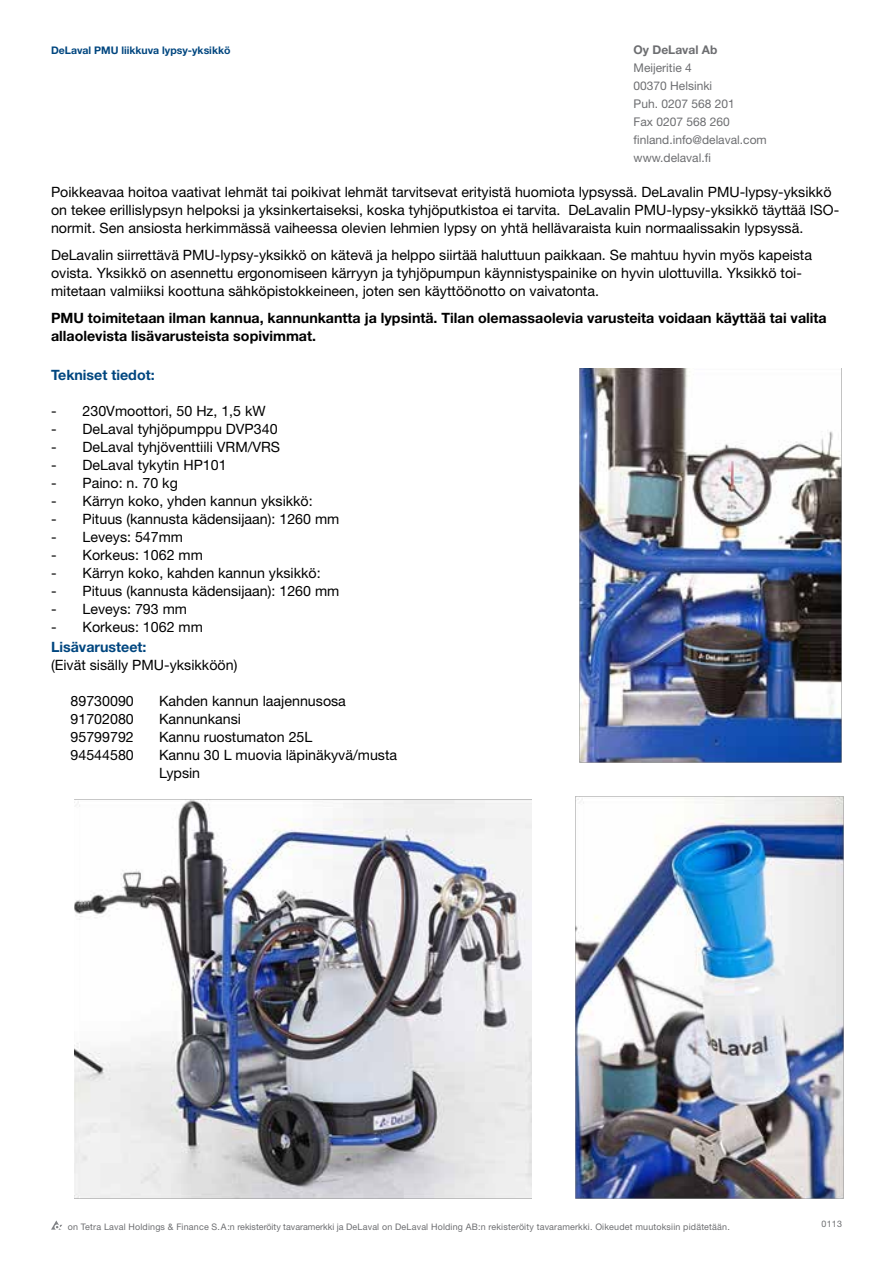
<style>
.page{position:relative;width:893px;height:1263px;background:#fff}
.page>*{position:absolute;margin:0;border:0;box-sizing:border-box;transform-origin:0 0}
.t1{font:14.25px/18px "Helvetica Neue LT Std";color:#000}
.t2{font:700 14.25px/18px "Helvetica Neue LT Std";color:#000}
.t3{font:700 14.25px "Helvetica Neue LT Std";color:#00467f}
.t4{font:12px/18px "Helvetica Neue LT Std";color:#6d6e71}
.t5{font:700 12px "Helvetica Neue LT Std";color:#6d6e71}
.t6{font:700 10.5px "Helvetica Neue LT Std";color:#00467f}
.t7{font:9px "Helvetica Neue LT Std";letter-spacing:.02em;color:#6d6e71}
</style>
<div class="page">
<svg style="left:51px;top:1220px;width:11px;height:9px"></svg>
<img style="left:579px;top:368px;width:263px;height:395px">
<img style="left:74px;top:799px;width:457px;height:400px">
<img style="left:575px;top:796px;width:269px;height:403px">
<p class="t6" style="left:51px;top:44px;width:181px">DeLaval PMU liikkuva lypsy-yksikkö</p>
<p class="t5" style="left:634px;top:42px;width:85px">Oy DeLaval Ab</p>
<p class="t4" style="left:634px;top:59px;width:135px">Meijeritie 4<br>00370 Helsinki<br>Puh. 0207 568 201<br>Fax 0207 568 260 finland.info@delaval.com www.delaval.fi</p>
<p class="t1" style="left:51px;top:183px;width:790px">Poikkeavaa hoitoa vaativat lehmät tai poikivat lehmät tarvitsevat erityistä huomiota lypsyssä. DeLavalin PMU-lypsy-yksikkö on tekee erillislypsyn helpoksi ja yksinkertaiseksi, koska tyhjöputkistoa ei tarvita. DeLavalin PMU-lypsy-yksikkö täyttää ISO&shy;normit. Sen ansiosta herkimmässä vaiheessa olevien lehmien lypsy on yhtä hellävaraista kuin normaalissakin lypsyssä.</p>
<p class="t1" style="left:51px;top:246px;width:763px">DeLavalin siirrettävä PMU-lypsy-yksikkö on kätevä ja helppo siirtää haluttuun paikkaan. Se mahtuu hyvin myös kapeista ovista. Yksikkö on asennettu ergonomiseen kärryyn ja tyhjöpumpun käynnistyspainike on hyvin ulottuvilla. Yksikkö toi&shy;mitetaan valmiiksi koottuna sähköpistokkeineen, joten sen käyttöönotto on vaivatonta.</p>
<p class="t2" style="left:51px;top:309px;width:777px">PMU toimitetaan ilman kannua, kannunkantta ja lypsintä. Tilan olemassaolevia varusteita voidaan käyttää tai valita allaolevista lisävarusteista sopivimmat.</p>
<p class="t3" style="left:51px;top:366px;width:105px">Tekniset tiedot:</p>
<p class="t1" style="left:51px;top:402px;width:216px">- 230Vmoottori, 50 Hz, 1,5 kW</p>
<p class="t1" style="left:51px;top:420px;width:228px">- DeLaval tyhjöpumppu DVP340</p>
<p class="t1" style="left:51px;top:438px;width:231px">- DeLaval tyhjöventtiili VRM/VRS</p>
<p class="t1" style="left:51px;top:456px;width:177px">- DeLaval tykytin HP101</p>
<p class="t1" style="left:51px;top:474px;width:128px">- Paino: n. 70 kg</p>
<p class="t1" style="left:51px;top:492px;width:263px">- Kärryn koko, yhden kannun yksikkö:</p>
<p class="t1" style="left:51px;top:510px;width:290px">- Pituus (kannusta kädensijaan): 1260 mm</p>
<p class="t1" style="left:51px;top:528px;width:134px">- Leveys: 547mm</p>
<p class="t1" style="left:51px;top:546px;width:153px">- Korkeus: 1062 mm</p>
<p class="t1" style="left:51px;top:564px;width:271px">- Kärryn koko, kahden kannun yksikkö:</p>
<p class="t1" style="left:51px;top:582px;width:290px">- Pituus (kannusta kädensijaan): 1260 mm</p>
<p class="t1" style="left:51px;top:600px;width:138px">- Leveys: 793 mm</p>
<p class="t1" style="left:51px;top:618px;width:153px">- Korkeus: 1062 mm</p>
<p class="t3" style="left:51px;top:638px;width:97px">Lisävarusteet:</p>
<p class="t1" style="left:51px;top:656px;width:188px">(Eivät sisälly PMU-yksikköön)</p>
<p class="t1" style="left:71px;top:692px;width:65px">89730090</p>
<p class="t1" style="left:159px;top:692px;width:188px">Kahden kannun laajennusosa</p>
<p class="t1" style="left:71px;top:710px;width:65px">91702080</p>
<p class="t1" style="left:159px;top:710px;width:84px">Kannunkansi</p>
<p class="t1" style="left:71px;top:728px;width:65px">95799792</p>
<p class="t1" style="left:159px;top:728px;width:155px">Kannu ruostumaton 25L</p>
<p class="t1" style="left:71px;top:746px;width:65px">94544580</p>
<p class="t1" style="left:159px;top:746px;width:240px">Kannu 30 L muovia läpinäkyvä/musta<br>Lypsin</p>
<p class="t7" style="left:68px;top:1221px;width:663px">on Tetra Laval Holdings &amp; Finance S.A:n rekisteröity tavaramerkki ja DeLaval on DeLaval Holding AB:n rekisteröity tavaramerkki. Oikeudet muutoksiin pidätetään.</p>
<p class="t7" style="left:822px;top:1218px;width:22px">0113</p>
</div>
